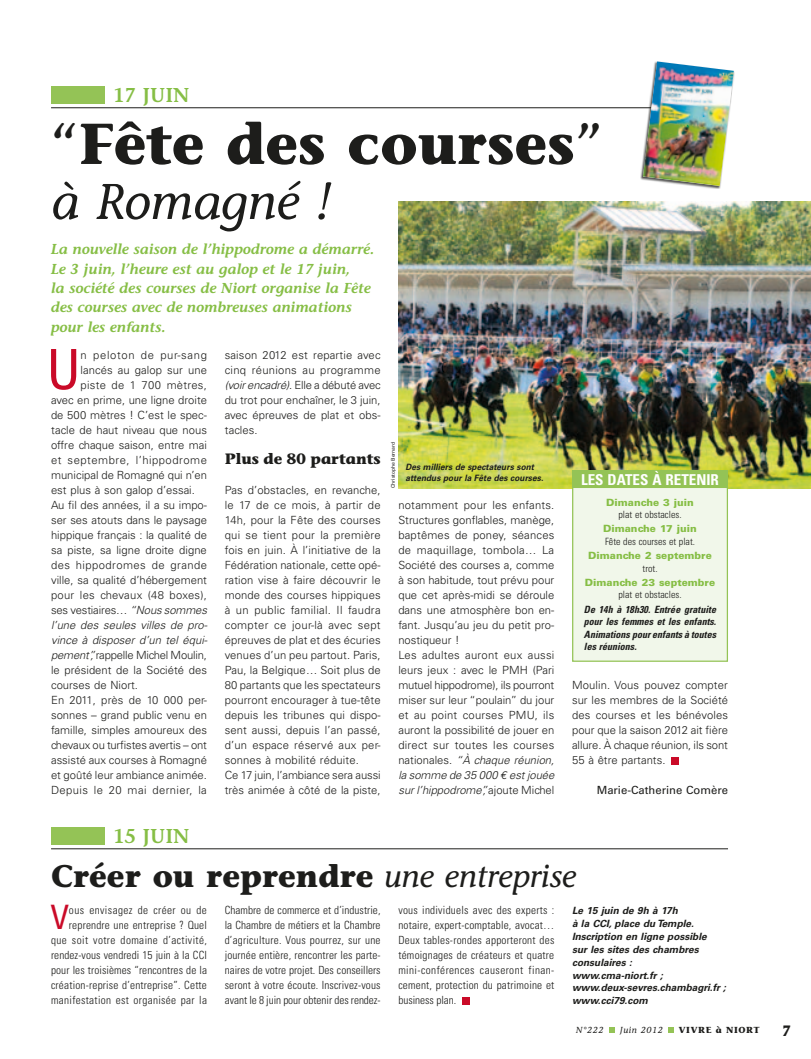
<style>
.page{position:relative;width:811px;height:1059px;background:#fff}
.page>*{position:absolute;margin:0;border:0;box-sizing:border-box;transform-origin:0 0}
.t1{font:700 57.5px "Stone Informal";color:#1d1d1b}
.t2{font:condensed 55.5px "Univers";color:#ca0a28}
.t3{font:italic 50px "Stone Informal";color:#1d1d1b}
.t4{font:condensed 33.62px "Univers";color:#ca0a28}
.t5{font:700 31.25px "Stone Informal";color:#1d1d1b}
.t6{font:600 20px "Stone Informal";color:#86be45}
.t7{font:700 15px "Stone Informal";color:#1d1d1b}
.t8{font:700 condensed 15px "Univers";color:#fff}
.t9{font:italic 600 14.38px/19.4px "Stone Informal";color:#86be45}
.t10{font:300 11.25px/15px "Univers";color:#1d1d1b;text-align:justify}
.t11{font:300 condensed 11.25px/15px "Univers";letter-spacing:.02em;color:#1d1d1b;text-align:justify}
.t12{font:italic 300 11.25px "Univers";color:#1d1d1b}
.t13{font:300 11.25px "Univers";letter-spacing:.025em;color:#1d1d1b}
.t14{font:300 11.25px "Univers";letter-spacing:.045em;color:#1d1d1b}
.t15{font:300 11.25px "Univers";letter-spacing:.035em;color:#1d1d1b}
.t16{font:300 11.25px "Univers";letter-spacing:.04em;color:#1d1d1b}
.t17{font:11.25px "Univers";color:#1d1d1b}
.t18{font:300 11.25px "Univers";letter-spacing:.055em;color:#1d1d1b}
.t19{font:italic 700 10px/12.9px "Univers";color:#1d1d1b}
.t20{font:italic 700 condensed 10px/12.5px "Univers";color:#1d1d1b;text-align:justify}
.t21{font:900 10px "Univers";color:#86be45}
.t22{font:300 condensed 10px "Univers";color:#1d1d1b}
.t23{font:italic 700 8.75px/10.6px "Univers";letter-spacing:.005em;color:#1d1d1b;scale:.95 1}
.t24{font:italic 8.75px "Stone Informal";letter-spacing:.075em;color:#1d1d1b}
.t25{font:700 8.75px "Stone Informal";letter-spacing:.075em;color:#1d1d1b}
.t26{font:5px "Univers";color:#1d1d1b}
.s1{font-size:45px}
.s2{font-style:italic}
.s3{font-family:"Euro Mono";font-weight:400;font-style:italic}
.s4{font-weight:400;font-style:italic}
</style>
<div class="page">
<div style="left:671px;top:757px;width:7px;height:7px;background:#ca0a28"></div>
<svg style="left:609px;top:1027px;width:5px;height:5px"></svg>
<svg style="left:668px;top:1027px;width:5px;height:5px"></svg>
<div style="left:51px;top:86px;width:53px;height:18px;background:#94c356"></div>
<hr style="left:51px;top:107px;width:677px;height:1px;background:#1d1d1b">
<img style="left:398px;top:202px;width:413px;height:286px">
<div style="left:462px;top:997px;width:7px;height:7px;background:#ca0a28"></div>
<div style="left:51px;top:827px;width:53px;height:18px;background:#94c356"></div>
<hr style="left:51px;top:848px;width:677px;height:1px;background:#1d1d1b">
<div style="left:573px;top:487px;width:154px;height:174px;background:#f1f7ea"></div>
<div style="left:572px;top:487px;width:156px;height:175px;border:1px solid #94c356"></div>
<div style="left:572px;top:470px;width:156px;height:18px;background:#94c356"></div>
<div style="left:640px;top:61px;width:94px;height:128px;background:#1d1d1b;opacity:.75"></div>
<img style="left:643px;top:61px;width:91px;height:125px">
<h3 class="t6" style="left:113px;top:83px;width:78px">17 juin</h3>
<h1 class="t1" style="left:51px;top:108px;width:553px"><span class="s1">“</span>Fête des courses<span class="s1">”</span></h1>
<h3 class="t3" style="left:51px;top:172px;width:282px">à Romagné !</h3>
<p class="t9" style="left:51px;top:240px;width:325px">La nouvelle saison de l’hippodrome a démarré.<br>Le 3 juin, l’heure est au galop et le 17 juin,<br>la société des courses de Niort organise la Fête des courses avec de nombreuses animations pour les enfants.</p>
<h2 class="t2" style="left:47px;top:334px;width:35px">U</h2>
<p class="t18" style="left:81px;top:348px;width:128px">n peloton de pur-sang</p>
<p class="t10" style="left:81px;top:362px;width:128px">lancés au galop sur une</p>
<p class="t13" style="left:81px;top:378px;width:128px">piste de 1 700 mètres,</p>
<p class="t10" style="left:51px;top:392px;width:157px">avec en prime, une ligne droite</p>
<p class="t10" style="left:51px;top:407px;width:157px">de 500 mètres ! C’est le spec-</p>
<p class="t10" style="left:51px;top:422px;width:157px">tacle de haut niveau que nous</p>
<p class="t10" style="left:51px;top:437px;width:157px">offre chaque saison, entre mai</p>
<p class="t14" style="left:51px;top:453px;width:157px">et septembre, l’hippodrome</p>
<p class="t10" style="left:51px;top:467px;width:157px">municipal de Romagné qui n’en</p>
<p class="t10" style="left:51px;top:482px;width:145px">est plus à son galop d’essai.</p>
<p class="t10" style="left:51px;top:497px;width:157px">Au fil des années, il a su impo-</p>
<p class="t10" style="left:51px;top:512px;width:157px">ser ses atouts dans le paysage</p>
<p class="t10" style="left:51px;top:527px;width:157px">hippique français : la qualité de</p>
<p class="t10" style="left:51px;top:542px;width:157px">sa piste, sa ligne droite digne</p>
<p class="t16" style="left:51px;top:558px;width:157px">des hippodromes de grande</p>
<p class="t10" style="left:51px;top:572px;width:157px">ville, sa qualité d’hébergement</p>
<p class="t13" style="left:51px;top:588px;width:157px">pour les chevaux (48 boxes),</p>
<p class="t10" style="left:51px;top:602px;width:157px">ses vestiaires… <span class="s2">“Nous sommes</span></p>
<p class="t12" style="left:51px;top:618px;width:157px">l’une des seules villes de pro-</p>
<p class="t12" style="left:51px;top:633px;width:157px">vince à disposer d’un tel équi-</p>
<p class="t10" style="left:51px;top:647px;width:157px"><span class="s2">pement”,</span> rappelle Michel Moulin,</p>
<p class="t10" style="left:51px;top:662px;width:157px">le président de la Société des</p>
<p class="t10" style="left:51px;top:677px;width:88px">courses de Niort.</p>
<p class="t10" style="left:51px;top:692px;width:157px">En 2011, près de 10 000 per-</p>
<p class="t10" style="left:51px;top:707px;width:157px">sonnes – grand public venu en</p>
<p class="t10" style="left:51px;top:722px;width:157px">famille, simples amoureux des</p>
<p class="t10" style="left:51px;top:737px;width:157px">chevaux ou turfistes avertis – ont</p>
<p class="t10" style="left:51px;top:752px;width:157px">assisté aux courses à Romagné</p>
<p class="t10" style="left:51px;top:767px;width:157px">et goûté leur ambiance animée.</p>
<p class="t15" style="left:51px;top:783px;width:157px">Depuis le 20 mai dernier, la</p>
<p class="t10" style="left:225px;top:347px;width:157px">saison 2012 est repartie avec cinq réunions au programme <span class="s2">(voir encadré)</span>. Elle a débuté avec du trot pour enchaîner, le 3 juin, avec épreuves de plat et obs&shy;tacles.</p>
<h3 class="t7" style="left:225px;top:449px;width:157px">Plus de 80 partants</h3>
<p class="t10" style="left:225px;top:482px;width:158px;text-align:left">Pas d’obstacles, en revanche, le 17 de ce mois, à partir de<br>14h, pour la Fête des courses qui se tient pour la première fois en juin. À l’initiative de la<br>Fédération nationale, cette opé&shy;ration vise à faire découvrir le monde des courses hippiques à un public familial. Il faudra compter ce jour-là avec sept épreuves de plat et des écuries venues d’un peu partout. Paris,<br>Pau, la Belgique… Soit plus de<br>80 partants que les spectateurs pourront encourager à tue-tête depuis les tribunes qui dispo&shy;sent aussi, depuis l’an passé, d’un espace réservé aux per&shy;sonnes à mobilité réduite.<br>Ce 17 juin, l’ambiance sera aussi très animée à côté de la piste,</p>
<p class="t26" style="left:390px;top:488px;width:48px;rotate:-90deg">Christophe Bernard</p>
<p class="t23" style="left:405px;top:462px;width:147px">Des milliers de spectateurs sont attendus pour la Fête des courses.</p>
<p class="t10" style="left:398px;top:497px;width:157px;text-align:left">notamment pour les enfants.<br>Structures gonflables, manège, baptêmes de poney, séances de maquillage, tombola… La<br>Société des courses a, comme à son habitude, tout prévu pour que cet après-midi se déroule dans une atmosphère bon en&shy;fant. Jusqu’au jeu du petit pro&shy;nostiqueur !<br>Les adultes auront eux aussi leurs jeux : avec le PMH (Pari mutuel hippodrome), ils pourront miser sur leur “poulain” du jour et au point courses PMU, ils auront la possibilité de jouer en direct sur toutes les courses nationales. <span class="s2">“À chaque réunion, la somme de 35 000</span> <span class="s3">e</span> <span class="s2">est jouée sur l’hippodrome”,</span> ajoute Michel</p>
<h3 class="t6" style="left:113px;top:824px;width:42px">15 JUIN</h3>
<h3 class="t8" style="left:581px;top:471px;width:139px">LES DATES À RETENI R</h3>
<p class="t21" style="left:606px;top:496px;width:89px">Dimanche 3 juin</p>
<p class="t22" style="left:618px;top:508px;width:65px">plat et obstacles.</p>
<p class="t21" style="left:603px;top:522px;width:95px">Dimanche 17 juin</p>
<p class="t22" style="left:605px;top:535px;width:92px">Fête des courses et plat.</p>
<p class="t21" style="left:588px;top:549px;width:125px">Dimanche 2 septembre</p>
<p class="t22" style="left:642px;top:562px;width:16px">trot.</p>
<p class="t21" style="left:585px;top:576px;width:132px">Dimanche 23 septembre</p>
<p class="t22" style="left:618px;top:589px;width:65px">plat et obstacles.</p>
<p class="t20" style="left:584px;top:603px;width:134px">De 14h à 18h30. Entrée gratuite pour les femmes et les enfants.<br>Animations pour enfants à toutes les réunions.</p>
<p class="t10" style="left:572px;top:677px;width:157px">Moulin. Vous pouvez compter sur les membres de la Société des courses et les bénévoles pour que la saison 2012 ait fière allure. À chaque réunion, ils sont 55 à être partants.</p>
<p class="t17" style="left:597px;top:783px;width:133px">Marie-Catherine Comère</p>
<h3 class="t5" style="left:51px;top:856px;width:526px">Créer ou reprendre <span class="s4">une entreprise</span></h3>
<h3 class="t4" style="left:51px;top:896px;width:20px">V</h3>
<p class="t11" style="left:51px;top:903px;width:158px;text-align:right">ous envisagez de créer ou de reprendre une entreprise ? Quel que soit votre domaine d’activité, rendez-vous vendredi 15 juin à la CCI pour les troisièmes “rencontres de la création-reprise d’entreprise”. Cette manifestation est organisée par la</p>
<p class="t11" style="left:225px;top:902px;width:158px">Chambre de commerce et d’industrie, la Chambre de métiers et la Chambre d’agriculture. Vous pourrez, sur une journée entière, rencontrer les parte&shy;naires de votre projet. Des conseillers seront à votre écoute. Inscrivez-vous avant le 8 juin pour obtenir des rendez-</p>
<p class="t11" style="left:398px;top:902px;width:157px">vous individuels avec des experts : notaire, expert-comptable, avocat… Deux tables-rondes apporteront des témoignages de créateurs et quatre mini-conférences causeront finan&shy;cement, protection du patrimoine et business plan.</p>
<p class="t19" style="left:572px;top:904px;width:155px">Le 15 juin de 9h à 17h<br>à la CCI, place du Temple.<br>Inscription en ligne possible<br>sur les sites des chambres consulaires :<br>www.cma-niort.fr ; www.deux-sevres.chambagri.fr ; www.cci79.com</p>
<p class="t24" style="left:576px;top:1024px;width:29px">N°222</p>
<p class="t24" style="left:620px;top:1024px;width:45px">Juin 2012</p>
<p class="t25" style="left:679px;top:1024px;width:83px">Vivre à Niort</p>
<h3 class="t7" style="left:782px;top:1021px;width:11px">7</h3>
</div>
